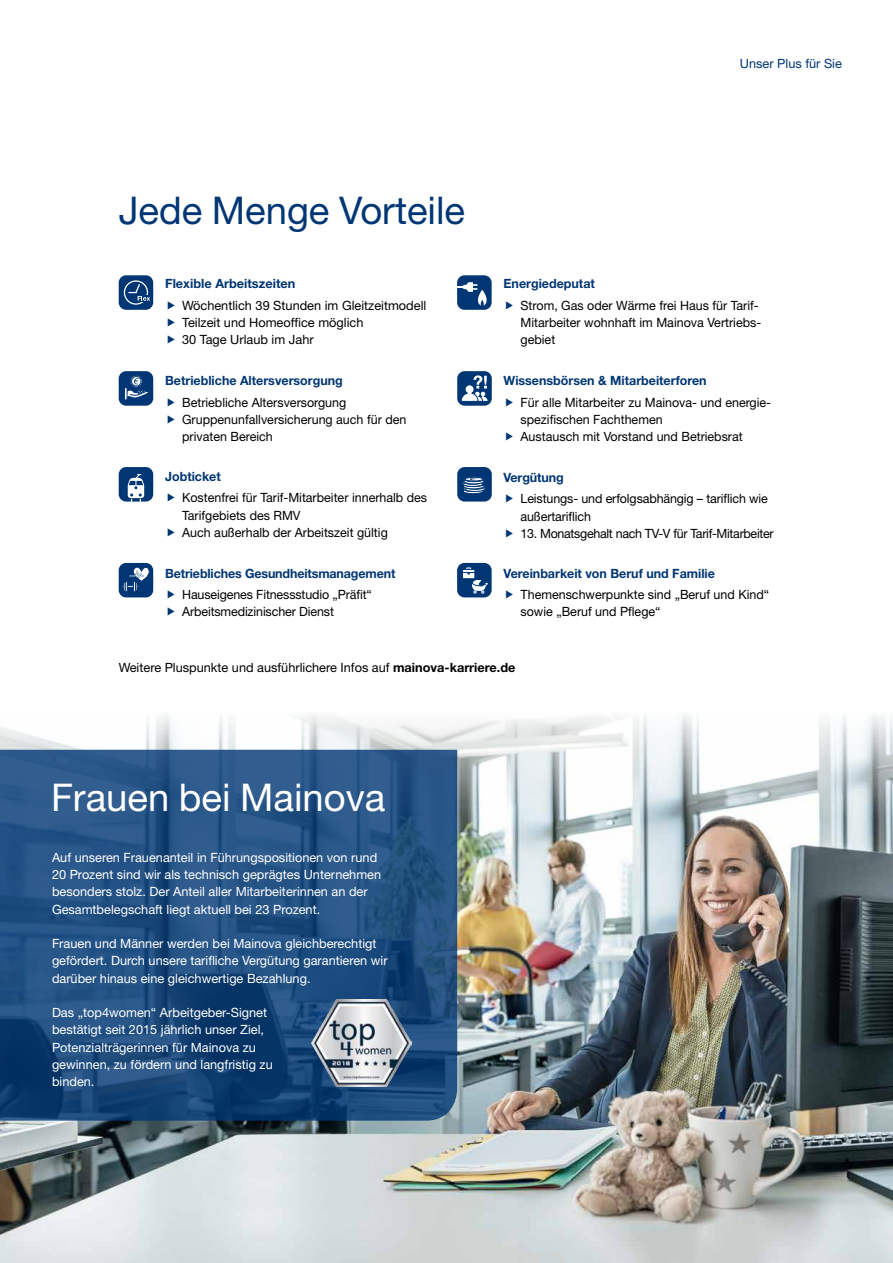
<style>
.page{position:relative;width:893px;height:1263px;background:#fff}
.page>*{position:absolute;margin:0;border:0;box-sizing:border-box;transform-origin:0 0}
.t1{font:38.25px "Helvetica Neue LT Pro";color:#003674}
.t2{font:38.25px "Helvetica Neue LT Pro";color:#fff}
.t3{font:12.75px/17.2px "Helvetica Neue LT Pro";color:#000}
.t4{font:12.75px/17.2px "Helvetica Neue LT Pro";color:#fff}
.t5{font:700 12.75px "Helvetica Neue LT Pro";color:#003674}
.t6{font:12.75px "Helvetica Neue LT Pro";letter-spacing:-.025em;color:#000}
.t7{font:12.75px "Helvetica Neue LT Pro";color:#003674}
.s1{font-weight:700}
</style>
<div class="page">
<img style="left:0;top:715px;width:893px;height:548px">
<div style="left:119px;top:275px;width:34px;height:35px;background:#003674;border-radius:7px"></div>
<div style="left:124px;top:280px;width:24px;height:25px;border:1px solid #fff;border-radius:50%"></div>
<div style="left:136px;top:296px;width:16px;height:6px;background:#003674"></div>
<svg style="left:128px;top:283px;width:22px;height:18px"></svg>
<div style="left:457px;top:275px;width:35px;height:35px;background:#003674;border-radius:7px"></div>
<svg style="left:457px;top:282px;width:30px;height:24px"></svg>
<div style="left:119px;top:371px;width:34px;height:35px;background:#003674;border-radius:7px"></div>
<div style="left:130px;top:375px;width:12px;height:12px;border:1px solid #003674;border-radius:50%"></div>
<div style="left:131px;top:376px;width:10px;height:10px;border:1px solid #003674;border-radius:50%"></div>
<svg style="left:125px;top:378px;width:24px;height:22px"></svg>
<div style="left:457px;top:371px;width:35px;height:35px;background:#003674;border-radius:7px"></div>
<svg style="left:461px;top:375px;width:28px;height:27px"></svg>
<div style="left:119px;top:467px;width:34px;height:35px;background:#003674;border-radius:7px"></div>
<svg style="left:128px;top:474px;width:16px;height:28px"></svg>
<div style="left:457px;top:563px;width:35px;height:34px;background:#003674;border-radius:7px"></div>
<div style="left:462px;top:569px;width:13px;height:10px;background:#fff"></div>
<div style="left:462px;top:569px;width:13px;height:10px;border:1px solid #003674"></div>
<svg style="left:462px;top:568px;width:13px;height:6px"></svg>
<svg style="left:472px;top:580px;width:16px;height:13px"></svg>
<div style="left:119px;top:563px;width:34px;height:34px;background:#003674;border-radius:7px"></div>
<svg style="left:122px;top:563px;width:28px;height:29px"></svg>
<div style="left:457px;top:467px;width:35px;height:35px;background:#003674;border-radius:7px"></div>
<div style="left:465px;top:477px;width:18px;height:4px;border:1px solid #003674;border-radius:50%"></div>
<svg style="left:463px;top:478px;width:22px;height:16px"></svg>
<svg style="left:0;top:750px;width:457px;height:371px;background:#214e80"></svg>
<img style="left:311px;top:1000px;width:100px;height:86px">
<p class="t7" style="left:740px;top:56px;width:103px">Unser Plus für Sie</p>
<h1 class="t1" style="left:119px;top:186px;width:348px">Jede Menge Vorteile</h1>
<p class="t5" style="left:165px;top:276px;width:132px">Flexible Arbeitszeiten</p>
<p class="t3" style="left:182px;top:296px;width:246px">Wöchentlich 39 Stunden im Gleitzeitmodell<br>Teilzeit und Homeoffice möglich<br>30 Tage Urlaub im Jahr</p>
<p class="t5" style="left:165px;top:372px;width:179px">Betriebliche Altersversorgung</p>
<p class="t3" style="left:182px;top:393px;width:226px">Betriebliche Altersversorgung<br>Gruppenunfallversicherung auch für den privaten Bereich</p>
<p class="t5" style="left:165px;top:468px;width:57px">Jobticket</p>
<p class="t3" style="left:182px;top:489px;width:247px">Kostenfrei für Tarif-Mitarbeiter innerhalb des<br>Tarifgebiets des RMV<br>Auch außerhalb der Arbeitszeit gültig</p>
<p class="t5" style="left:165px;top:565px;width:232px">Betriebliches Gesundheitsmanagement</p>
<p class="t3" style="left:182px;top:586px;width:191px">Hauseigenes Fitnessstudio „Präfit“<br>Arbeitsmedizinischer Dienst</p>
<p class="t5" style="left:504px;top:276px;width:93px">Energiedeputat</p>
<p class="t3" style="left:521px;top:296px;width:242px">Strom, Gas oder Wärme frei Haus für Tarif-<br>Mitarbeiter wohnhaft im Mainova Vertriebs&shy;gebiet</p>
<p class="t5" style="left:504px;top:372px;width:205px">Wissensbörsen &amp; Mitarbeiterforen</p>
<p class="t3" style="left:521px;top:393px;width:252px">Für alle Mitarbeiter zu Mainova- und energie&shy;spezifischen Fachthemen<br>Austausch mit Vorstand und Betriebsrat</p>
<p class="t5" style="left:504px;top:469px;width:62px">Vergütung</p>
<p class="t3" style="left:521px;top:490px;width:249px">Leistungs- und erfolgsabhängig – tariflich wie außertariflich</p>
<p class="t6" style="left:521px;top:525px;width:255px">13. Monatsgehalt nach TV-V für Tarif-Mitarbeiter</p>
<p class="t5" style="left:504px;top:565px;width:213px">Vereinbarkeit von Beruf und Familie</p>
<p class="t3" style="left:521px;top:586px;width:250px">Themenschwerpunkte sind „Beruf und Kind“ sowie „Beruf und Pflege“</p>
<p class="t3" style="left:119px;top:659px;width:398px">Weitere Pluspunkte und ausführlichere Infos auf <span class="s1">mainova-karriere.de</span></p>
<h1 class="t2" style="left:51px;top:774px;width:336px">Frauen bei Mainova</h1>
<p class="t4" style="left:52px;top:848px;width:331px">Auf unseren Frauenanteil in Führungspositionen von rund 20 Prozent sind wir als technisch geprägtes Unternehmen besonders stolz. Der Anteil aller Mitarbeiterinnen an der Gesamtbelegschaft liegt aktuell bei 23 Prozent.</p>
<p class="t4" style="left:52px;top:935px;width:337px">Frauen und Männer werden bei Mainova gleichberechtigt gefördert. Durch unsere tarifliche Vergütung garantieren wir darüber hinaus eine gleichwertige Bezahlung.</p>
<p class="t4" style="left:52px;top:1004px;width:222px">Das „top4women“ Arbeitgeber-Signet bestätigt seit 2015 jährlich unser Ziel, Potenzialträgerinnen für Mainova zu gewinnen, zu fördern und langfristig zu binden.</p>
</div>
